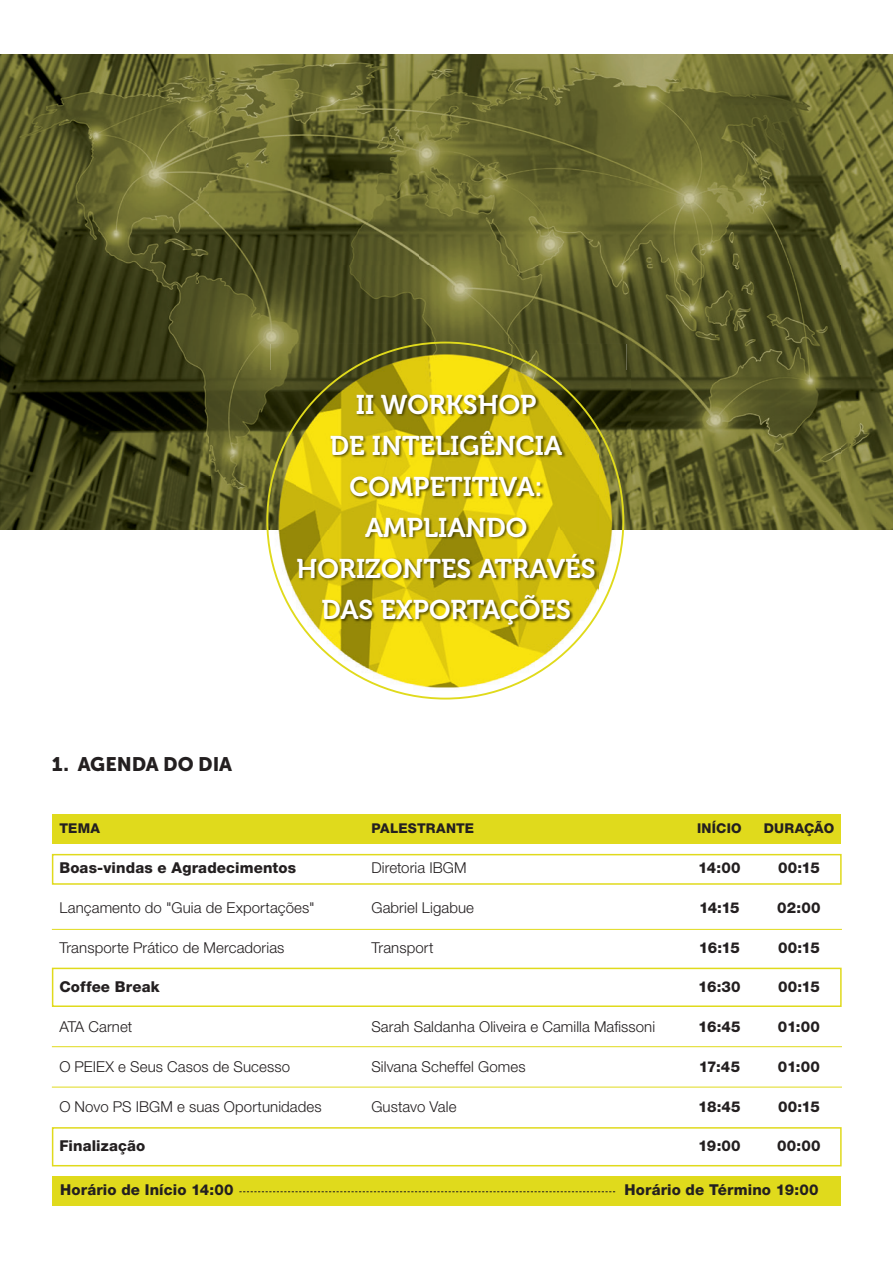
<style>
.page{position:relative;width:893px;height:1263px;background:#fff}
.page>*{position:absolute;margin:0;border:0;box-sizing:border-box;transform-origin:0 0}
.t1{font:27px/41px "Museo 700";color:#fff;text-align:center}
.t2{font:19.5px "Museo Sans 900";letter-spacing:-.005em;color:#231f20}
.t3{font:300 15px "Helvetica Neue LT Std";letter-spacing:.005em;color:#231f20}
.t4{font:800 15px "Helvetica Neue LT Std";letter-spacing:.01em;color:#231f20}
.t5{font:800 13.5px "Helvetica Neue LT Std";letter-spacing:.015em;color:#231f20}
</style>
<div class="page">
<div style="left:53px;top:814px;width:788px;height:29px;background:#e0da1c"></div>
<img style="left:0;top:54px;width:840px;height:211px">
<img style="left:840px;top:54px;width:53px;height:475px">
<img style="left:0;top:265px;width:210px;height:264px">
<img style="left:210px;top:265px;width:420px;height:106px">
<img style="left:630px;top:265px;width:211px;height:264px">
<img style="left:210px;top:371px;width:60px;height:158px">
<img style="left:627px;top:371px;width:4px;height:158px">
<img style="left:270px;top:529px;width:357px;height:167px">
<img style="left:270px;top:344px;width:357px;height:92px">
<img style="left:270px;top:436px;width:27px;height:93px">
<img style="left:598px;top:436px;width:29px;height:93px">
<img style="left:297px;top:393px;width:301px;height:235px">
<div style="left:52px;top:854px;width:790px;height:31px;border:2px solid #e0da1c"></div>
<div style="left:52px;top:968px;width:790px;height:39px;border:2px solid #e0da1c"></div>
<hr style="left:52px;top:929px;width:790px;height:1px;background:#e0da1c">
<hr style="left:52px;top:1046px;width:790px;height:1px;background:#e0da1c">
<hr style="left:52px;top:1087px;width:790px;height:1px;background:#e0da1c">
<div style="left:52px;top:1127px;width:790px;height:39px;border:2px solid #e0da1c"></div>
<div style="left:53px;top:1176px;width:788px;height:29px;background:#e0da1c"></div>
<svg style="left:239px;top:1191px;width:376px;height:1px"></svg>
<h1 class="t1" style="left:297px;top:384px;width:301px">II WORKSHOP<br>DE INTELIGÊNCIA<br>COMPETITIVA:<br>AMPLIANDO<br>HORIZONTES ATRAVÉS<br>DAS EXPORTAÇÕES</h1>
<h2 class="t2" style="left:52px;top:753px;width:18px">1.</h2>
<h2 class="t2" style="left:78px;top:753px;width:156px">AGENDA DO DIA</h2>
<p class="t5" style="left:59px;top:820px;width:42px">TEMA</p>
<p class="t5" style="left:371px;top:820px;width:104px">PALESTRANTE</p>
<p class="t5" style="left:697px;top:820px;width:46px">INÍCIO</p>
<p class="t5" style="left:764px;top:820px;width:72px">DURAÇÃO</p>
<p class="t4" style="left:59px;top:859px;width:238px">Boas-vindas e Agradecimentos</p>
<p class="t3" style="left:371px;top:858px;width:97px">Diretoria IBGM</p>
<p class="t4" style="left:698px;top:859px;width:44px">14:00</p>
<p class="t4" style="left:778px;top:859px;width:43px">00:15</p>
<p class="t3" style="left:59px;top:898px;width:257px">Lançamento do "Guia de Exportações"</p>
<p class="t3" style="left:371px;top:898px;width:104px">Gabriel Ligabue</p>
<p class="t4" style="left:699px;top:898px;width:42px">14:15</p>
<p class="t4" style="left:777px;top:898px;width:45px">02:00</p>
<p class="t3" style="left:59px;top:938px;width:227px">Transporte Prático de Mercadorias</p>
<p class="t3" style="left:371px;top:938px;width:64px">Transport</p>
<p class="t4" style="left:699px;top:938px;width:42px">16:15</p>
<p class="t4" style="left:778px;top:938px;width:43px">00:15</p>
<p class="t4" style="left:59px;top:978px;width:102px">Coffee Break</p>
<p class="t4" style="left:698px;top:978px;width:44px">16:30</p>
<p class="t4" style="left:778px;top:978px;width:43px">00:15</p>
<p class="t3" style="left:59px;top:1017px;width:74px">ATA Carnet</p>
<p class="t3" style="left:371px;top:1017px;width:285px">Sarah Saldanha Oliveira e Camilla Mafissoni</p>
<p class="t4" style="left:698px;top:1018px;width:44px">16:45</p>
<p class="t4" style="left:778px;top:1018px;width:43px">01:00</p>
<p class="t3" style="left:59px;top:1057px;width:232px">O PEIEX e Seus Casos de Sucesso</p>
<p class="t3" style="left:371px;top:1057px;width:156px">Silvana Scheffel Gomes</p>
<p class="t4" style="left:699px;top:1057px;width:43px">17:45</p>
<p class="t4" style="left:778px;top:1057px;width:43px">01:00</p>
<p class="t3" style="left:59px;top:1097px;width:264px">O Novo PS IBGM e suas Oportunidades</p>
<p class="t3" style="left:371px;top:1097px;width:87px">Gustavo Vale</p>
<p class="t4" style="left:698px;top:1097px;width:44px">18:45</p>
<p class="t4" style="left:778px;top:1097px;width:43px">00:15</p>
<p class="t4" style="left:59px;top:1137px;width:87px">Finalização</p>
<p class="t4" style="left:698px;top:1137px;width:44px">19:00</p>
<p class="t4" style="left:777px;top:1137px;width:45px">00:00</p>
<p class="t4" style="left:60px;top:1181px;width:175px">Horário de Início 14:00</p>
<p class="t4" style="left:624px;top:1181px;width:195px">Horário de Término 19:00</p>
</div>
